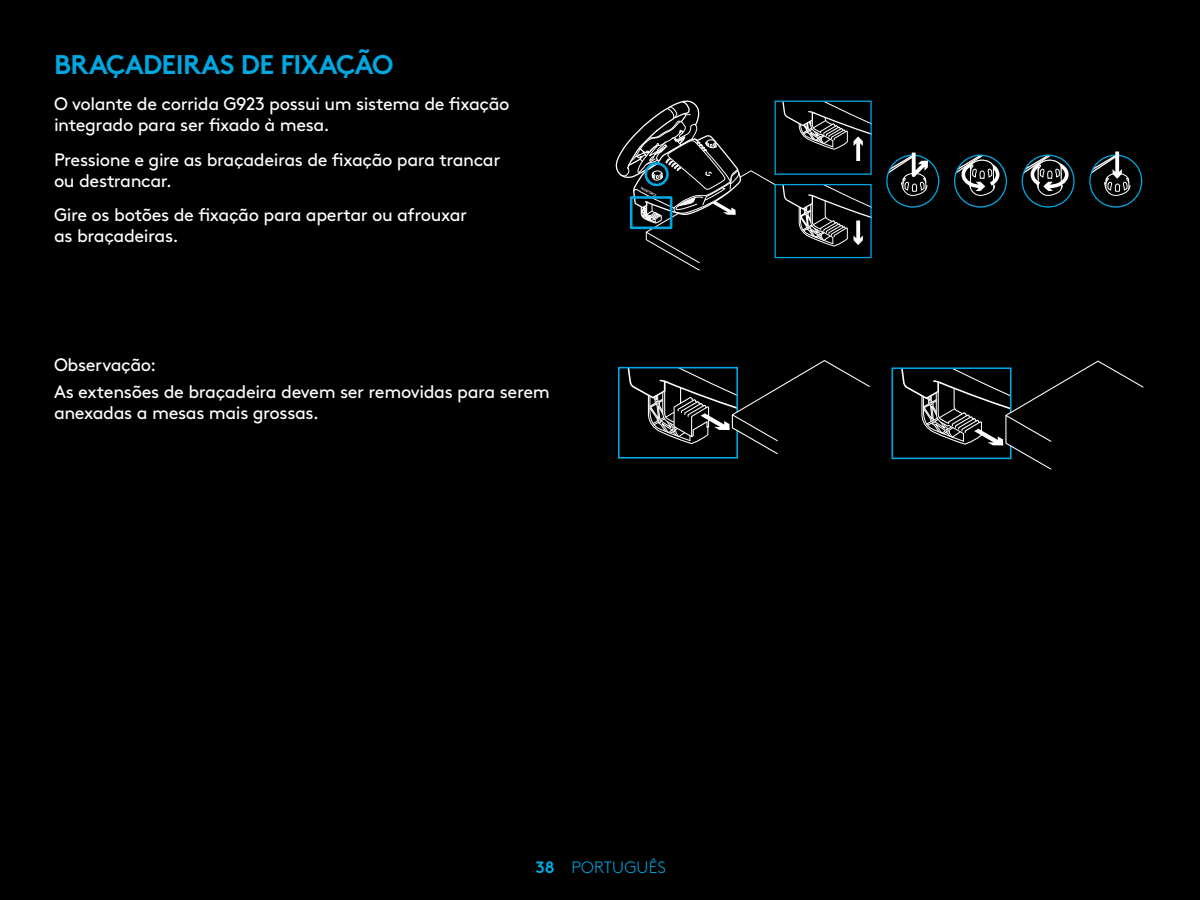
<style>
.page{position:relative;width:1200px;height:900px;background:#000}
.page>*{position:absolute;margin:0;border:0;box-sizing:border-box;transform-origin:0 0}
.A_head{font:27px "Brown Pro Bold Alt";letter-spacing:-.02em;color:#00a7e0}
.Bulleted_list{font:18px/21px "Brown Pro Regular Alt";letter-spacing:-.02em;color:#fff}
.C_head{font:18px "Brown Pro Regular Alt";letter-spacing:-.02em;color:#fff}
.t1{font:300 16.5px "Brown Pro";letter-spacing:.01em;color:#00a7e0}
.s1{font-family:"Brown Pro Bold Alt";font-weight:400}
</style>
<div class="page">
<svg style="left:887px;top:153px;width:52px;height:54px"></svg>
<svg style="left:1090px;top:152px;width:52px;height:55px"></svg>
<svg style="left:1022px;top:155px;width:52px;height:52px"></svg>
<svg style="left:955px;top:155px;width:51px;height:52px"></svg>
<svg style="left:615px;top:100px;width:256px;height:171px"></svg>
<div style="left:630px;top:196px;width:42px;height:33px;border:3px solid #00a8e2"></div>
<div style="left:892px;top:367px;width:120px;height:92px;border:2px solid #00a8e2"></div>
<svg style="left:898px;top:360px;width:246px;height:110px"></svg>
<div style="left:618px;top:367px;width:120px;height:92px;border:2px solid #00a8e2"></div>
<svg style="left:625px;top:360px;width:245px;height:95px"></svg>
<p class="A_head" style="left:54px;top:43px;width:341px">BRAÇADEIRAS DE FIXAÇÃO</p>
<p class="Bulleted_list" style="left:54px;top:92px;width:457px">O volante de corrida G923 possui um sistema de fixação integrado para ser fixado à mesa.</p>
<p class="Bulleted_list" style="left:54px;top:148px;width:448px">Pressione e gire as braçadeiras de fixação para trancar ou destrancar.</p>
<p class="Bulleted_list" style="left:54px;top:203px;width:415px">Gire os botões de fixação para apertar ou afrouxar as braçadeiras.</p>
<p class="C_head" style="left:54px;top:351px;width:104px">Observação:</p>
<p class="Bulleted_list" style="left:54px;top:380px;width:497px">As extensões de braçadeira devem ser removidas para serem anexadas a mesas mais grossas.</p>
<p class="t1" style="left:535px;top:855px;width:132px"><span class="s1">38</span> PORTUGUÊS</p>
</div>
